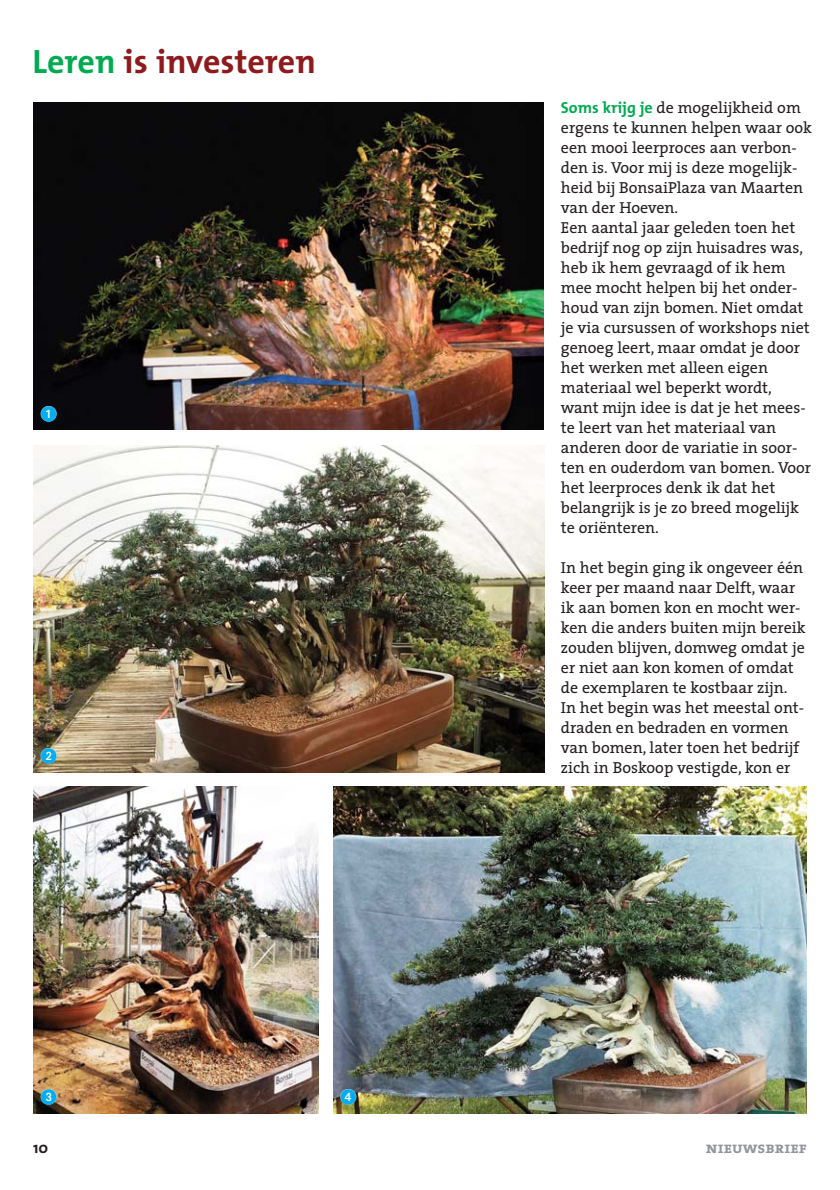
<style>
.page{position:relative;width:840px;height:1190px;background:#fff}
.page>*{position:absolute;margin:0;border:0;box-sizing:border-box;transform-origin:0 0}
.t1{font:700 34px "The Mix";color:#8e1a1d}
.t2{font:16px/20px "The Serif";color:#231f20}
.t3{font:16px "The Serif Bold Caps";color:#939598}
.t4{font:16px "European Pi One";color:#fff}
.t5{font:700 16px "The Mix";color:#231f20}
.s1{color:#00aa50}
.s2{font-family:"The Mix";font-weight:700;color:#00aa50}
</style>
<div class="page">
<img style="left:34px;top:102px;width:510px;height:327px">
<img style="left:34px;top:445px;width:511px;height:327px">
<img style="left:34px;top:787px;width:285px;height:327px">
<img style="left:334px;top:787px;width:473px;height:327px">
<svg style="left:41px;top:407px;width:16px;height:15px"></svg>
<svg style="left:41px;top:748px;width:16px;height:15px"></svg>
<svg style="left:41px;top:1089px;width:16px;height:16px"></svg>
<svg style="left:341px;top:1089px;width:15px;height:16px"></svg>
<h1 class="t1" style="left:33px;top:49px;width:285px"><span class="s1">Leren</span> is investeren</h1>
<p class="t4" style="left:41px;top:405px;width:17px">-</p>
<p class="t4" style="left:41px;top:747px;width:17px">-</p>
<p class="t4" style="left:41px;top:1088px;width:17px">-</p>
<p class="t4" style="left:341px;top:1088px;width:17px">-</p>
<p class="t2" style="left:561px;top:100px;width:253px"><span class="s2">Soms krijg je</span> de mogelijkheid om ergens te kunnen helpen waar ook een mooi leerproces aan verbon&shy;den is. Voor mij is deze mogelijk&shy;heid bij BonsaiPlaza van Maarten van der Hoeven.<br>Een aantal jaar geleden toen het bedrijf nog op zijn huisadres was, heb ik hem gevraagd of ik hem mee mocht helpen bij het onder&shy;houd van zijn bomen. Niet omdat je via cursussen of workshops niet genoeg leert, maar omdat je door het werken met alleen eigen materiaal wel beperkt wordt, want mijn idee is dat je het mees&shy;te leert van het materiaal van anderen door de variatie in soor&shy;ten en ouderdom van bomen. Voor het leerproces denk ik dat het belangrijk is je zo breed mogelijk te oriënteren.</p>
<p class="t2" style="left:561px;top:560px;width:246px">In het begin ging ik ongeveer één keer per maand naar Delft, waar ik aan bomen kon en mocht wer&shy;ken die anders buiten mijn bereik zouden blijven, domweg omdat je er niet aan kon komen of omdat de exemplaren te kostbaar zijn.<br>In het begin was het meestal ont&shy;draden en bedraden en vormen van bomen, later toen het bedrijf zich in Boskoop vestigde, kon er</p>
<p class="t5" style="left:33px;top:1141px;width:17px">10</p>
<p class="t3" style="left:706px;top:1138px;width:103px">nieuwsbrief</p>
</div>
